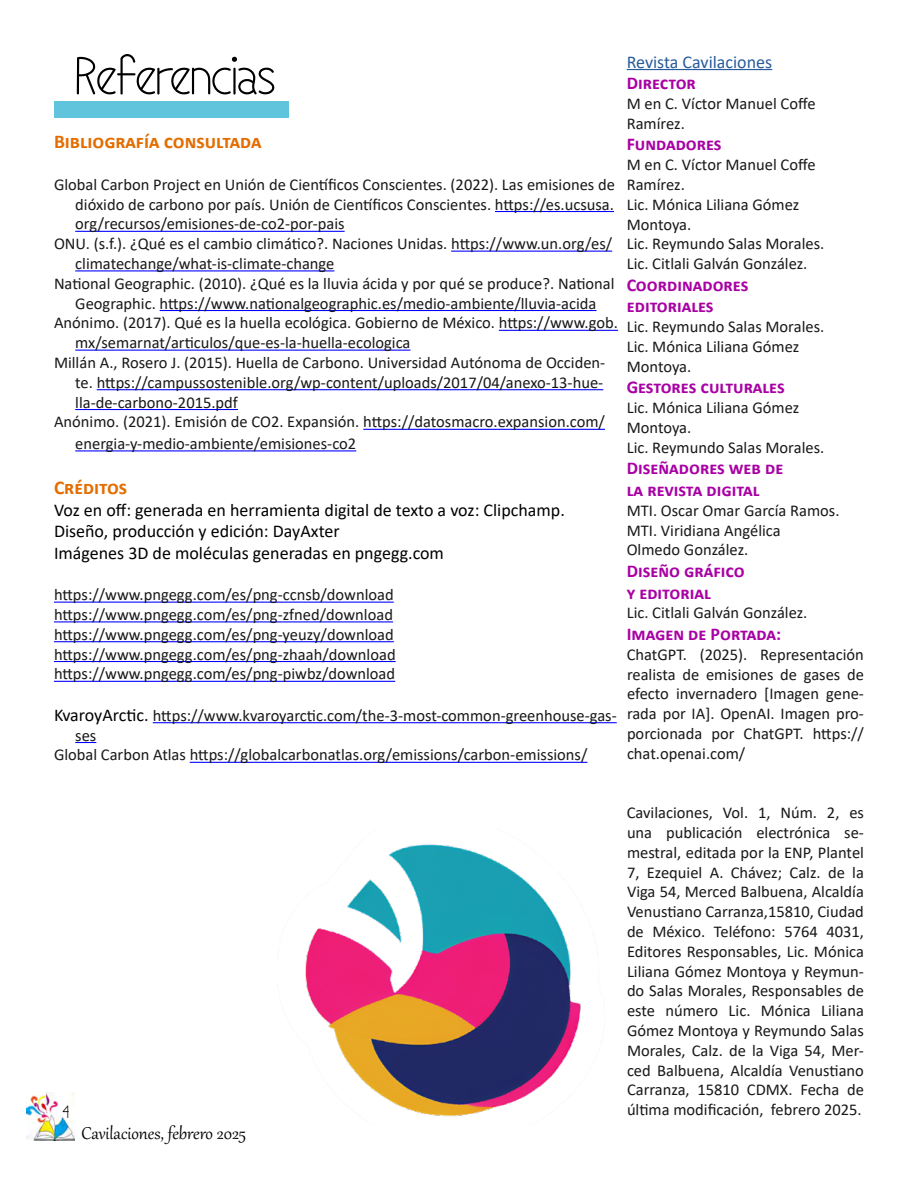
<style>
.page{position:relative;width:918px;height:1188px;background:#fff}
.page>*{position:absolute;margin:0;border:0;box-sizing:border-box;transform-origin:0 0}
.Texto_continuo{font:54px "Mf Candy";color:#000}
.t1{font:21px "Gabriola";color:#000}
.biblio{font:700 19.5px "Calibri";color:#e36d00}
.biblio-2{font:18px "Calibri";color:#000}
.Texto_continuoSinSan{font:700 18px "Calibri";color:#a800a4}
.Texto_continuoSinSan-2{font:18px "Calibri";color:#275b9b}
.t2{font:18px "Mf Candy";color:#000}
.biblio-3{font:16.5px/19.8px "Calibri";color:#181818}
.Texto_continuoSinSan-3{font:16.5px/19.8px "Calibri";color:#181818;text-align:justify}
.s1{font-size:18px;color:#000}
</style>
<div class="page">
<img style="left:27px;top:1093px;width:48px;height:48px">
<hr style="left:495px;top:211px;width:119px;height:1px;background:#00f">
<hr style="left:75px;top:231px;width:270px;height:1px;background:#00f">
<hr style="left:451px;top:251px;width:161px;height:1px;background:#00f">
<hr style="left:75px;top:270px;width:259px;height:1px;background:#00f">
<hr style="left:160px;top:310px;width:437px;height:1px;background:#00f">
<hr style="left:499px;top:330px;width:119px;height:1px;background:#00f">
<hr style="left:75px;top:350px;width:335px;height:1px;background:#00f">
<hr style="left:97px;top:389px;width:506px;height:1px;background:#00f">
<hr style="left:75px;top:409px;width:163px;height:1px;background:#00f">
<hr style="left:363px;top:429px;width:242px;height:1px;background:#00f">
<hr style="left:75px;top:450px;width:281px;height:1px;background:#00f">
<hr style="left:54px;top:602px;width:340px;height:1px;background:#00f">
<hr style="left:54px;top:621px;width:339px;height:1px;background:#00f">
<hr style="left:54px;top:641px;width:340px;height:1px;background:#00f">
<hr style="left:54px;top:661px;width:342px;height:1px;background:#00f">
<hr style="left:54px;top:681px;width:341px;height:1px;background:#00f">
<hr style="left:153px;top:722px;width:464px;height:1px;background:#00f">
<svg style="left:75px;top:742px;width:21px;height:1px"></svg>
<hr style="left:190px;top:762px;width:397px;height:1px;background:#00f">
<div style="left:54px;top:101px;width:235px;height:16px;background:#60c4dc"></div>
<img style="left:278px;top:844px;width:323px;height:273px">
<hr style="left:627px;top:69px;width:145px;height:1px;background:#275b9b">
<p class="Texto_continuo" style="left:76px;top:45px;width:201px">Referencias</p>
<p class="Texto_continuoSinSan-2" style="left:627px;top:49px;width:147px">Revista Cavilaciones</p>
<p class="Texto_continuoSinSan" style="left:627px;top:70px;width:71px">Director</p>
<p class="Texto_continuoSinSan-3" style="left:627px;top:93px;width:190px">M en C. Víctor Manuel Coffe</p>
<p class="Texto_continuoSinSan-3" style="left:627px;top:113px;width:60px">Ramírez.</p>
<p class="Texto_continuoSinSan" style="left:627px;top:132px;width:96px">Fundadores</p>
<p class="Texto_continuoSinSan-3" style="left:627px;top:154px;width:190px">M en C. Víctor Manuel Coffe</p>
<p class="Texto_continuoSinSan-3" style="left:627px;top:174px;width:60px">Ramírez.</p>
<p class="Texto_continuoSinSan-3" style="left:627px;top:194px;width:174px">Lic. Mónica Liliana Gómez</p>
<p class="Texto_continuoSinSan-3" style="left:627px;top:214px;width:66px">Montoya.</p>
<p class="Texto_continuoSinSan-3" style="left:627px;top:234px;width:199px">Lic. Reymundo Salas Morales.</p>
<p class="Texto_continuoSinSan-3" style="left:627px;top:253px;width:182px">Lic. Citlali Galván González.</p>
<p class="Texto_continuoSinSan" style="left:627px;top:272px;width:123px">Coordinadores</p>
<p class="Texto_continuoSinSan" style="left:627px;top:294px;width:88px">editoriales</p>
<p class="Texto_continuoSinSan-3" style="left:627px;top:316px;width:199px">Lic. Reymundo Salas Morales.</p>
<p class="Texto_continuoSinSan-3" style="left:627px;top:336px;width:174px">Lic. Mónica Liliana Gómez</p>
<p class="Texto_continuoSinSan-3" style="left:627px;top:356px;width:66px">Montoya.</p>
<p class="Texto_continuoSinSan" style="left:627px;top:375px;width:160px">Gestores culturales</p>
<p class="Texto_continuoSinSan-3" style="left:627px;top:397px;width:174px">Lic. Mónica Liliana Gómez</p>
<p class="Texto_continuoSinSan-3" style="left:627px;top:417px;width:66px">Montoya.</p>
<p class="Texto_continuoSinSan-3" style="left:627px;top:437px;width:199px">Lic. Reymundo Salas Morales.</p>
<p class="Texto_continuoSinSan" style="left:627px;top:456px;width:158px">Diseñadores web de</p>
<p class="Texto_continuoSinSan" style="left:627px;top:477px;width:134px">la revista digital</p>
<p class="Texto_continuoSinSan-3" style="left:627px;top:500px;width:214px">MTI. Oscar Omar García Ramos.</p>
<p class="Texto_continuoSinSan-3" style="left:627px;top:520px;width:155px">MTI. Viridiana Angélica</p>
<p class="Texto_continuoSinSan-3" style="left:627px;top:540px;width:123px">Olmedo González.</p>
<p class="Texto_continuoSinSan" style="left:627px;top:558px;width:119px">Diseño gráfico</p>
<p class="Texto_continuoSinSan" style="left:627px;top:580px;width:86px">y editorial</p>
<p class="Texto_continuoSinSan-3" style="left:627px;top:603px;width:182px">Lic. Citlali Galván González.</p>
<p class="Texto_continuoSinSan" style="left:627px;top:621px;width:156px">Imagen de Portada:</p>
<p class="Texto_continuoSinSan-3" style="left:627px;top:644px;width:239px">ChatGPT. (2025). Representación realista de emisiones de gases de efecto invernadero [Imagen gene&shy;rada por IA]. OpenAI. Imagen pro&shy;porcionada por ChatGPT. https:// chat.openai.com/</p>
<p class="biblio" style="left:54px;top:128px;width:209px">Bibliografía consultada</p>
<p class="biblio-3" style="left:75px;top:174px;width:541px;text-align:justify;text-indent:-21px">Global Carbon Project en Unión de Científicos Conscientes. (2022). Las emisiones de dióxido de carbono por país. Unión de Científicos Conscientes. https://es.ucsusa. org/recursos/emisiones-de-co2-por-pais</p>
<p class="biblio-3" style="left:75px;top:233px;width:538px;text-indent:-21px">ONU. (s.f.). ¿Qué es el cambio climático?. Naciones Unidas. https://www.un.org/es/ climatechange/what-is-climate-change</p>
<p class="biblio-3" style="left:54px;top:273px;width:562px;text-align:center">National Geographic. (2010). ¿Qué es la lluvia ácida y por qué se produce?. National<br>Geographic. https://www.nationalgeographic.es/medio-ambiente/lluvia-acida</p>
<p class="biblio-3" style="left:75px;top:313px;width:544px;text-indent:-21px">Anónimo. (2017). Qué es la huella ecológica. Gobierno de México. https://www.gob. mx/semarnat/articulos/que-es-la-huella-ecologica</p>
<p class="biblio-3" style="left:75px;top:352px;width:532px;text-indent:-21px">Millán A., Rosero J. (2015). Huella de Carbono. Universidad Autónoma de Occiden&shy;te. https://campussostenible.org/wp-content/uploads/2017/04/anexo-13-hue&shy;lla-de-carbono-2015.pdf</p>
<p class="biblio-3" style="left:75px;top:411px;width:531px;line-height:21.6px;text-indent:-21px">Anónimo. (2021). Emisión de CO2. Expansión. https://datosmacro.expansion.com/ energia-y-medio-ambiente/emisiones-co2</p>
<p class="biblio" style="left:54px;top:474px;width:75px">Créditos</p>
<p class="biblio-2" style="left:54px;top:497px;width:512px">Voz en off: generada en herramienta digital de texto a voz: Clipchamp.</p>
<p class="biblio-2" style="left:54px;top:519px;width:287px">Diseño, producción y edición: DayAxter</p>
<p class="biblio-2" style="left:54px;top:540px;width:392px">Imágenes 3D de moléculas generadas en pngegg.com</p>
<p class="biblio-3" style="left:54px;top:584px;width:341px">https://www.pngegg.com/es/png-ccnsb/download</p>
<p class="biblio-3" style="left:54px;top:604px;width:341px">https://www.pngegg.com/es/png-zfned/download</p>
<p class="biblio-3" style="left:54px;top:624px;width:341px">https://www.pngegg.com/es/png-yeuzy/download</p>
<p class="biblio-3" style="left:54px;top:644px;width:343px">https://www.pngegg.com/es/png-zhaah/download</p>
<p class="biblio-3" style="left:54px;top:664px;width:343px">https://www.pngegg.com/es/png-piwbz/download</p>
<p class="biblio-3" style="left:75px;top:705px;width:543px;text-indent:-21px"><span class="s1">KvaroyArctic.</span> https://www.kvaroyarctic.com/the-3-most-common-greenhouse-gas&shy;ses</p>
<p class="biblio-3" style="left:54px;top:745px;width:535px">Global Carbon Atlas https://globalcarbonatlas.org/emissions/carbon-emissions/</p>
<p class="t2" style="left:63px;top:1102px;width:8px">4</p>
<p class="t1" style="left:81px;top:1120px;width:166px">Cavilaciones, febrero 2025</p>
<p class="Texto_continuoSinSan-3" style="left:627px;top:802px;width:239px">Cavilaciones, Vol. 1, Núm. 2, es una publicación electrónica se&shy;mestral, editada por la ENP, Plantel 7, Ezequiel A. Chávez; Calz. de la Viga 54, Merced Balbuena, Alcaldía Venustiano Carranza,15810, Ciudad de México. Teléfono: 5764 4031, Editores Responsables, Lic. Mónica Liliana Gómez Montoya y Reymun&shy;do Salas Morales, Responsables de este número Lic. Mónica Liliana Gómez Montoya y Reymundo Salas Morales, Calz. de la Viga 54, Mer&shy;ced Balbuena, Alcaldía Venustiano Carranza, 15810 CDMX. Fecha de última modificación, febrero 2025.</p>
</div>
